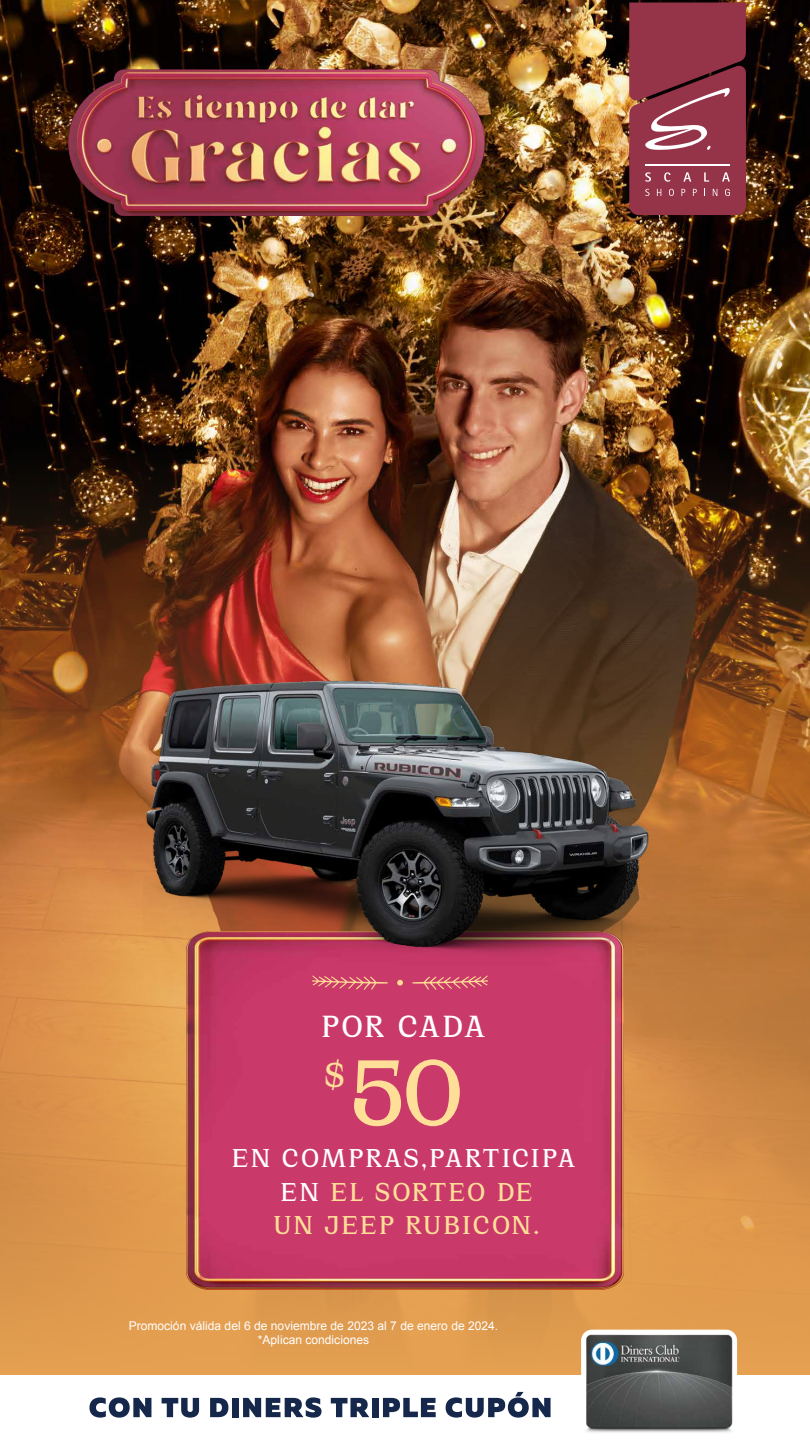
<style>
.page{position:relative;width:810px;height:1440px;background:#fff}
.page>*{position:absolute;margin:0;border:0;box-sizing:border-box;transform-origin:0 0}
.t1{font:700 102.15px "Cirka";color:#ffdf98}
.t2{font:700 37.72px "Cirka";color:#ffdf98}
.t3{font:700 33.38px "Cirka";letter-spacing:.04em;color:#fff}
.t4{font:700 28.2px/33.9px "Cirka";letter-spacing:.08em;color:#ffdf98;text-align:center}
.t5{font:12.08px/14.5px "Arial";color:#fff;text-align:center}
.s1{color:#fff}
</style>
<div class="page">
<img style="left:0;top:0;width:810px;height:1375px">
<svg style="left:628px;top:3px;width:119px;height:212px;background:#963c50"></svg>
<img style="left:0;top:441px;width:809px;height:934px">
<div style="left:581px;top:1330px;width:156px;height:85px;background:#fff;border-radius:11px"></div>
<svg style="left:89px;top:1397px;width:62px;height:21px"></svg>
<svg style="left:162px;top:1398px;width:37px;height:20px"></svg>
<svg style="left:210px;top:1398px;width:18px;height:19px"></svg>
<div style="left:232px;top:1398px;width:7px;height:19px;background:#15274a"></div>
<svg style="left:243px;top:1397px;width:79px;height:21px"></svg>
<svg style="left:331px;top:1398px;width:38px;height:19px"></svg>
<div style="left:372px;top:1398px;width:6px;height:19px;background:#15274a"></div>
<svg style="left:383px;top:1398px;width:53px;height:19px"></svg>
<svg style="left:446px;top:1392px;width:105px;height:26px"></svg>
<img style="left:566px;top:1332px;width:188px;height:101px">
<img style="left:68px;top:69px;width:417px;height:146px">
<img style="left:186px;top:995px;width:438px;height:295px">
<img style="left:143px;top:616px;width:554px;height:379px">
<h3 class="t3" style="left:322px;top:1007px;width:165px">POR CADA</h3>
<h2 class="t2" style="left:325px;top:1052px;width:21px">$</h2>
<h1 class="t1" style="left:349px;top:1032px;width:116px">50</h1>
<h3 class="t4" style="left:232px;top:1141px;width:345px"><span class="s1">EN COMPRAS,PARTICIPA<br>EN</span> EL SORTEO DE<br>UN JEEP RUBICON.</h3>
<p class="t5" style="left:129px;top:1318px;width:371px">Promoción válida del 6 de noviembre de 2023 al 7 de enero de 2024. *Aplican condiciones</p>
</div>
